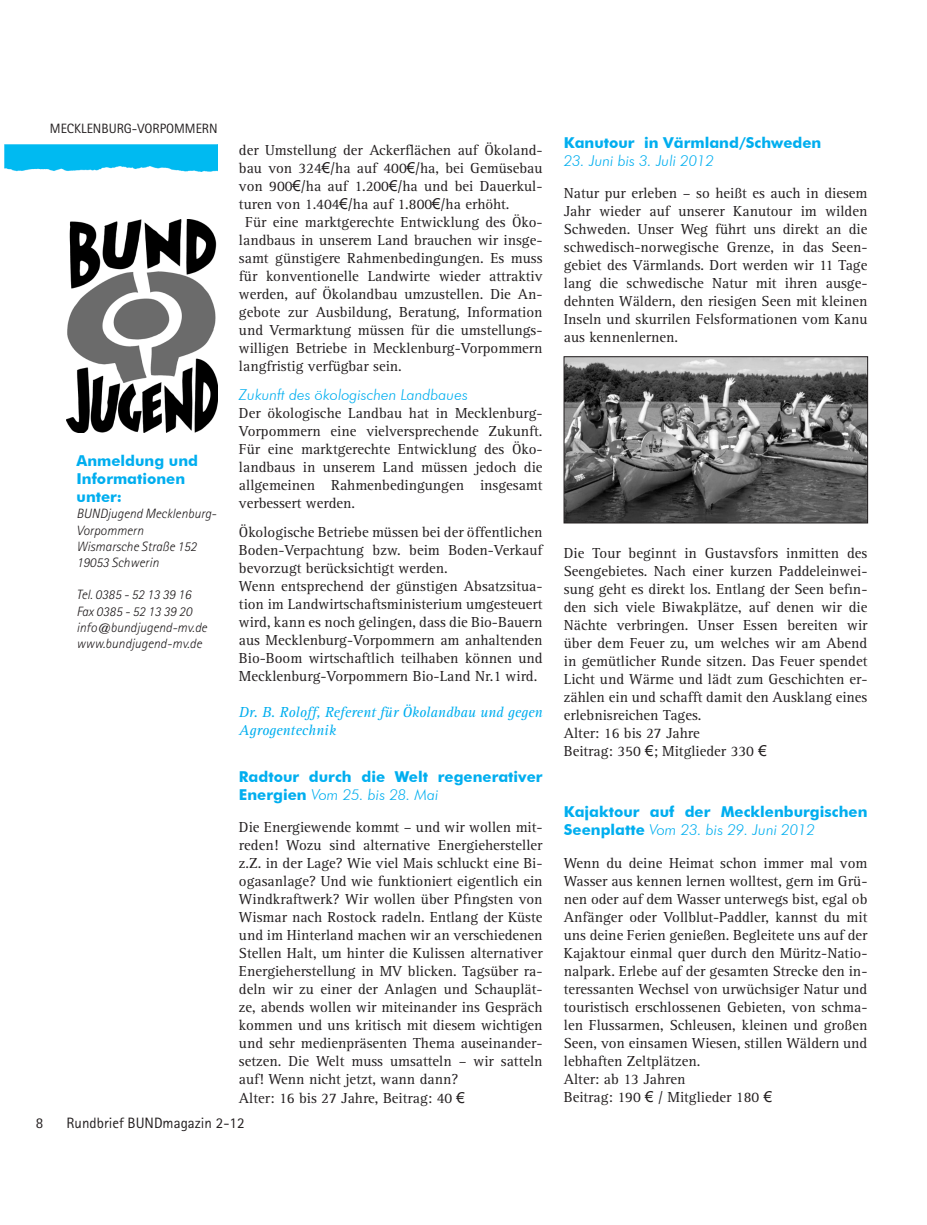
<style>
.page{position:relative;width:927px;height:1225px;background:#fff}
.page>*{position:absolute;margin:0;border:0;box-sizing:border-box;transform-origin:0 0}
.t1{font:15px/18px "Rotis Serif";color:#231f20}
.t2{font:700 15px/18px "Futura BT";color:#00aeef}
.t3{font:italic 15px/18px "Rotis Serif";color:#00aeef}
.t4{font:italic 300 15px "Futura BT";color:#00aeef}
.t5{font:15px "Rotis Sans Serif";color:#231f20}
.t6{font:italic 300 13.5px/16.2px "Rotis Sans Serif";color:#231f20}
.t7{font:13.5px "Rotis Sans Serif";color:#231f20}
.s1{font-family:"Arial"}
.s2{font-weight:300;font-style:italic}
</style>
<div class="page">
<img style="left:5px;top:145px;width:213px;height:27px">
<img style="left:67px;top:220px;width:150px;height:212px">
<img style="left:566px;top:358px;width:300px;height:163px">
<div style="left:564px;top:356px;width:304px;height:167px;border:1px solid #231f20"></div>
<p class="t7" style="left:50px;top:121px;width:52px">MECKLENBUR</p>
<p class="t7" style="left:124px;top:121px;width:86px">G-VORPOMM ERN</p>
<p class="t2" style="left:77px;top:451px;width:123px">Anmeldung und<br>Informationen unter:</p>
<p class="t6" style="left:77px;top:506px;width:141px">BUNDjugend Mecklenburg-<br>Vorpommern<br>Wismarsche Straße 152<br>19053 Schwerin</p>
<p class="t6" style="left:77px;top:587px;width:132px">Tel. 0385 - 52 13 39 16<br>Fax 0385 - 52 13 39 20 info@bundjugend-mv.de www.bundjugend-mv.de</p>
<p class="t1" style="left:239px;top:142px;width:305px">der Umstellung der Ackerflächen auf Ökoland-</p>
<p class="t1" style="left:239px;top:160px;width:305px">bau von 324<span class="s1">€</span>/ha auf 400<span class="s1">€</span>/ha, bei Gemüsebau</p>
<p class="t1" style="left:239px;top:178px;width:305px">von 900<span class="s1">€</span>/ha auf 1.200<span class="s1">€</span>/ha und bei Dauerkul-</p>
<p class="t1" style="left:239px;top:196px;width:272px">turen von 1.404<span class="s1">€</span>/ha auf 1.800<span class="s1">€</span>/ha erhöht.</p>
<p class="t1" style="left:245px;top:214px;width:299px">Für eine marktgerechte Entwicklung des Öko-</p>
<p class="t1" style="left:239px;top:232px;width:305px">landbaus in unserem Land brauchen wir insge-</p>
<p class="t1" style="left:239px;top:250px;width:305px">samt günstigere Rahmenbedingungen. Es muss</p>
<p class="t1" style="left:239px;top:268px;width:305px">für konventionelle Landwirte wieder attraktiv</p>
<p class="t1" style="left:239px;top:286px;width:305px">werden, auf Ökolandbau umzustellen. Die An-</p>
<p class="t1" style="left:239px;top:304px;width:305px">gebote zur Ausbildung, Beratung, Information</p>
<p class="t1" style="left:239px;top:322px;width:305px">und Vermarktung müssen für die umstellungs-</p>
<p class="t1" style="left:239px;top:340px;width:305px">willigen Betriebe in Mecklenburg-Vorpommern</p>
<p class="t1" style="left:239px;top:358px;width:164px">langfristig verfügbar sein.</p>
<p class="t4" style="left:239px;top:385px;width:230px">Zukunft des ökologischen Landbaues</p>
<p class="t1" style="left:239px;top:404px;width:305px;text-align:justify">Der ökologische Landbau hat in Mecklenburg-Vorpommern eine vielversprechende Zukunft.<br>Für eine marktgerechte Entwicklung des Öko&shy;landbaus in unserem Land müssen jedoch die allgemeinen Rahmenbedingungen insgesamt verbessert werden.</p>
<p class="t1" style="left:239px;top:523px;width:305px">Ökologische Betriebe müssen bei der öffentlichen Boden-Verpachtung bzw. beim Boden-Verkauf bevorzugt berücksichtigt werden.<br>Wenn entsprechend der günstigen Absatzsitua&shy;tion im Landwirtschaftsministerium umgesteuert wird, kann es noch gelingen, dass die Bio-Bauern aus Mecklenburg-Vorpommern am anhaltenden Bio-Boom wirtschaftlich teilhaben können und Mecklenburg-Vorpommern Bio-Land Nr.1 wird.</p>
<p class="t3" style="left:239px;top:703px;width:305px">Dr. B. Roloff, Referent für Ökolandbau und gegen<br>Agrogentechnik</p>
<p class="t2" style="left:239px;top:767px;width:305px">Radtour durch die Welt regenerativer<br>Energien <span class="s2">Vom 25. bis 28. Mai</span></p>
<p class="t1" style="left:239px;top:819px;width:305px">Die Energiewende kommt – und wir wollen mit&shy;reden! Wozu sind alternative Energiehersteller z.Z. in der Lage? Wie viel Mais schluckt eine Bi&shy;ogasanlage? Und wie funktioniert eigentlich ein Windkraftwerk? Wir wollen über Pfingsten von Wismar nach Rostock radeln. Entlang der Küste und im Hinterland machen wir an verschiedenen Stellen Halt, um hinter die Kulissen alternativer Energieherstellung in MV blicken. Tagsüber ra&shy;deln wir zu einer der Anlagen und Schauplät&shy;ze, abends wollen wir miteinander ins Gespräch kommen und uns kritisch mit diesem wichtigen und sehr medienpräsenten Thema auseinander&shy;setzen. Die Welt muss umsatteln – wir satteln auf! Wenn nicht jetzt, wann dann?<br>Alter: 16 bis 27 Jahre, Beitrag: 40 <span class="s1">€</span></p>
<p class="t5" style="left:36px;top:1114px;width:9px">8</p>
<p class="t5" style="left:67px;top:1114px;width:180px">RUNDBRIEF BUNDMAGAZIN 2-12</p>
<p class="t2" style="left:564px;top:133px;width:259px">Kanutour in Värmland/Schweden</p>
<p class="t4" style="left:564px;top:151px;width:152px">23. Juni bis 3. Juli 2012</p>
<p class="t1" style="left:564px;top:184px;width:305px;text-align:justify">Natur pur erleben – so heißt es auch in diesem Jahr wieder auf unserer Kanutour im wilden Schweden. Unser Weg führt uns direkt an die schwedisch-norwegische Grenze, in das Seen&shy;gebiet des Värmlands. Dort werden wir 11 Tage lang die schwedische Natur mit ihren ausge&shy;dehnten Wäldern, den riesigen Seen mit kleinen Inseln und skurrilen Felsformationen vom Kanu aus kennenlernen.</p>
<p class="t1" style="left:564px;top:544px;width:305px">Die Tour beginnt in Gustavsfors inmitten des Seengebietes. Nach einer kurzen Paddeleinwei&shy;sung geht es direkt los. Entlang der Seen befin&shy;den sich viele Biwakplätze, auf denen wir die Nächte verbringen. Unser Essen bereiten wir über dem Feuer zu, um welches wir am Abend in gemütlicher Runde sitzen. Das Feuer spendet Licht und Wärme und lädt zum Geschichten er&shy;zählen ein und schafft damit den Ausklang eines erlebnisreichen Tages.<br>Alter: 16 bis 27 Jahre<br>Beitrag: 350 <span class="s1">€</span>; Mitglieder 330 <span class="s1">€</span></p>
<p class="t2" style="left:564px;top:803px;width:305px">Kajaktour auf der Mecklenburgischen<br>Seenplatte <span class="s2">Vom 23. bis 29. Juni 2012</span></p>
<p class="t1" style="left:564px;top:854px;width:305px">Wenn du deine Heimat schon immer mal vom Wasser aus kennen lernen wolltest, gern im Grü&shy;nen oder auf dem Wasser unterwegs bist, egal ob Anfänger oder Vollblut-Paddler, kannst du mit uns deine Ferien genießen. Begleitete uns auf der Kajaktour einmal quer durch den Müritz-Natio&shy;nalpark. Erlebe auf der gesamten Strecke den in&shy;teressanten Wechsel von urwüchsiger Natur und touristisch erschlossenen Gebieten, von schma&shy;len Flussarmen, Schleusen, kleinen und großen Seen, von einsamen Wiesen, stillen Wäldern und lebhaften Zeltplätzen.<br>Alter: ab 13 Jahren<br>Beitrag: 190 <span class="s1">€</span> / Mitglieder 180 <span class="s1">€</span></p>
</div>
